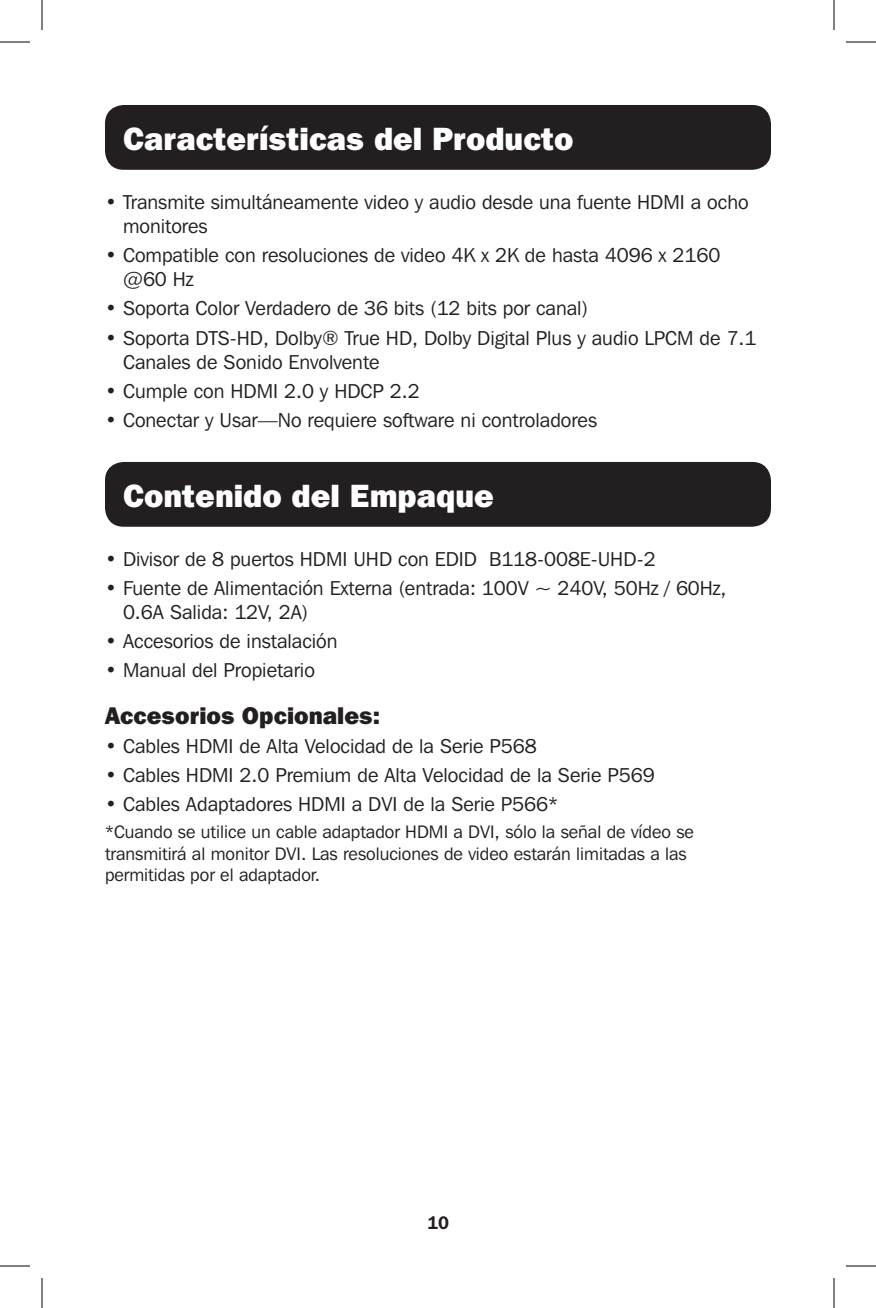
<style>
.page{position:relative;width:876px;height:1308px;background:#fff}
.page>*{position:absolute;margin:0;border:0;box-sizing:border-box;transform-origin:0 0}
.t1{font:800 32px "Franklin Gothic IT Cby BT";color:#fff}
.t2{font:800 24px "Franklin Gothic IT Cby BT";color:#231f20}
.t3{font:20px/24px "Franklin Gothic IT Cby BT";color:#231f20}
.t4{font:18px/21.6px "Franklin Gothic IT Cby BT";color:#231f20}
.t5{font:600 18px "Franklin Gothic IT Cby BT";color:#231f20}
</style>
<div class="page">
<div style="left:105px;top:105px;width:666px;height:65px;background:#231f20;border-radius:19px"></div>
<div style="left:105px;top:462px;width:666px;height:65px;background:#231f20;border-radius:19px"></div>
<hr style="left:0;top:42px;width:30px;height:1px;background:#000">
<hr style="left:846px;top:42px;width:30px;height:1px;background:#000">
<hr style="left:0;top:1266px;width:30px;height:1px;background:#000">
<hr style="left:846px;top:1266px;width:30px;height:1px;background:#000">
<hr style="left:42px;top:0;width:1px;height:30px;background:#000">
<hr style="left:42px;top:1278px;width:1px;height:30px;background:#000">
<hr style="left:834px;top:0;width:1px;height:30px;background:#000">
<hr style="left:834px;top:1278px;width:1px;height:30px;background:#000">
<p class="t1" style="left:123px;top:119px;width:452px">Características del Producto</p>
<p class="t3" style="left:123px;top:190px;width:627px;text-indent:-18px">• Transmite simultáneamente video y audio desde una fuente HDMI a ocho monitores</p>
<p class="t3" style="left:123px;top:243px;width:599px;text-indent:-18px">• Compatible con resoluciones de video 4K x 2K de hasta 4096 x 2160 @60 Hz</p>
<p class="t3" style="left:105px;top:296px;width:485px">• Soporta Color Verdadero de 36 bits (12 bits por canal)</p>
<p class="t3" style="left:123px;top:325px;width:635px;text-indent:-18px">• Soporta DTS-HD, Dolby® True HD, Dolby Digital Plus y audio LPCM de 7.1<br>Canales de Sonido Envolvente</p>
<p class="t3" style="left:105px;top:378px;width:316px">• Cumple con HDMI 2.0 y HDCP 2.2</p>
<p class="t3" style="left:105px;top:407px;width:494px">• Conectar y Usar—No requiere software ni controladores</p>
<p class="t1" style="left:123px;top:476px;width:372px">Contenido del Empaque</p>
<p class="t3" style="left:105px;top:547px;width:552px">• Divisor de 8 puertos HDMI UHD con EDID B118-008E-UHD-2</p>
<p class="t3" style="left:123px;top:576px;width:605px;text-indent:-18px">• Fuente de Alimentación Externa (entrada: 100V ~ 240V, 50Hz / 60Hz,<br>0.6A Salida: 12V, 2A)</p>
<p class="t3" style="left:105px;top:629px;width:234px">• Accesorios de instalación</p>
<p class="t3" style="left:105px;top:658px;width:211px">• Manual del Propietario</p>
<p class="t2" style="left:105px;top:700px;width:277px">Accesorios Opcionales:</p>
<p class="t3" style="left:105px;top:734px;width:433px">• Cables HDMI de Alta Velocidad de la Serie P568</p>
<p class="t3" style="left:105px;top:763px;width:551px">• Cables HDMI 2.0 Premium de Alta Velocidad de la Serie P569</p>
<p class="t3" style="left:105px;top:792px;width:455px">• Cables Adaptadores HDMI a DVI de la Serie P566*</p>
<p class="t4" style="left:105px;top:821px;width:590px">*Cuando se utilice un cable adaptador HDMI a DVI, sólo la señal de vídeo se transmitirá al monitor DVI. Las resoluciones de video estarán limitadas a las permitidas por el adaptador.</p>
<p class="t5" style="left:427px;top:1211px;width:23px">10</p>
</div>
